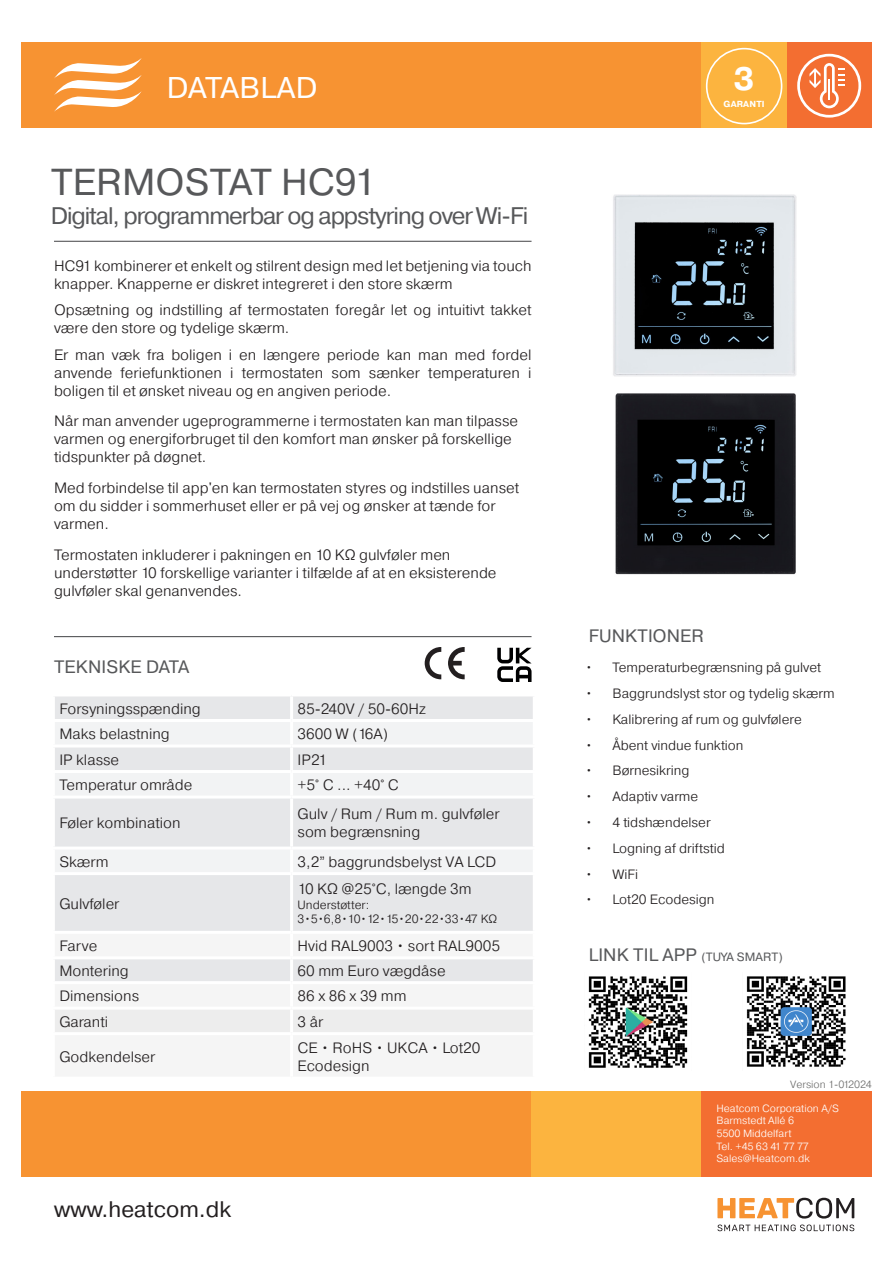
<style>
.page{position:relative;width:893px;height:1263px;background:#fff}
.page>*{position:absolute;margin:0;border:0;box-sizing:border-box;transform-origin:0 0}
.t1{font:37.5px "Pragmatica";letter-spacing:.01em;color:#57585a}
.t2{font:700 32.4px "Pragmatica";color:#fff}
.t3{font:30px "Pragmatica";letter-spacing:.01em;color:#fff}
.t4{font:24px "Pragmatica";letter-spacing:-.045em;color:#57585a}
.t5{font:22.5px "Pragmatica";color:#231f20}
.t6{font:18px "Pragmatica";letter-spacing:.01em;color:#57585a}
.t7{font:300 15px/18px "Pragmatica";color:#231f20}
.t8{font:300 13.5px "Pragmatica";color:#231f20}
.t9{font:300 12px/14.4px "Pragmatica";color:#231f20}
.t10{font:12px "Pragmatica";letter-spacing:.01em;color:#57585a}
.t11{font:300 10.5px/12.6px "Pragmatica";color:#fff}
.t12{font:300 10.5px "Pragmatica";color:#70706f}
.t13{font:700 8.85px "Pragmatica";letter-spacing:.02em;color:#fff}
.s1{font-size:18px}
</style>
<div class="page">
<div style="left:21px;top:43px;width:851px;height:85px;background:#f79332"></div>
<div style="left:787px;top:43px;width:85px;height:85px;background:#f36e31"></div>
<div style="left:702px;top:43px;width:85px;height:85px;background:#fcb43f"></div>
<svg style="left:706px;top:48px;width:76px;height:76px"></svg>
<svg style="left:797px;top:54px;width:64px;height:64px"></svg>
<hr style="left:828px;top:80px;width:2px;height:20px;background:#fff">
<svg style="left:54px;top:58px;width:88px;height:54px"></svg>
<div style="left:21px;top:1091px;width:851px;height:85px;background:#f79332"></div>
<div style="left:531px;top:1091px;width:171px;height:85px;background:#fcb43f"></div>
<div style="left:702px;top:1091px;width:170px;height:85px;background:#f36e31"></div>
<svg style="left:717px;top:1198px;width:137px;height:20px"></svg>
<svg style="left:717px;top:1224px;width:137px;height:7px"></svg>
<hr style="left:54px;top:241px;width:477px;height:1px;background:#57585a">
<hr style="left:54px;top:636px;width:477px;height:1px;background:#57585a">
<svg style="left:425px;top:647px;width:40px;height:32px"></svg>
<div style="left:55px;top:696px;width:478px;height:23px;background:#e6e7e9"></div>
<div style="left:55px;top:722px;width:478px;height:150px;background:#f2f3f4"></div>
<svg style="left:55px;top:747px;width:478px;height:99px;fill:#e6e7e9"></svg>
<svg style="left:55px;top:875px;width:478px;height:157px"></svg>
<hr style="left:290px;top:696px;width:3px;height:23px;background:#fff">
<hr style="left:290px;top:722px;width:3px;height:22px;background:#fff">
<hr style="left:52px;top:744px;width:240px;height:3px;background:#fff">
<hr style="left:292px;top:744px;width:244px;height:3px;background:#fff">
<hr style="left:290px;top:747px;width:3px;height:23px;background:#fff">
<hr style="left:52px;top:770px;width:240px;height:3px;background:#fff">
<hr style="left:292px;top:770px;width:244px;height:3px;background:#fff">
<hr style="left:290px;top:773px;width:3px;height:22px;background:#fff">
<hr style="left:52px;top:795px;width:240px;height:3px;background:#fff">
<hr style="left:292px;top:795px;width:244px;height:3px;background:#fff">
<hr style="left:290px;top:798px;width:3px;height:48px;background:#fff">
<hr style="left:52px;top:846px;width:240px;height:3px;background:#fff">
<hr style="left:292px;top:846px;width:244px;height:3px;background:#fff">
<hr style="left:290px;top:849px;width:3px;height:23px;background:#fff">
<hr style="left:290px;top:875px;width:3px;height:56px;background:#fff">
<hr style="left:52px;top:931px;width:240px;height:3px;background:#fff">
<hr style="left:292px;top:931px;width:244px;height:3px;background:#fff">
<hr style="left:290px;top:934px;width:3px;height:22px;background:#fff">
<hr style="left:52px;top:956px;width:240px;height:3px;background:#fff">
<hr style="left:292px;top:956px;width:244px;height:3px;background:#fff">
<hr style="left:290px;top:959px;width:3px;height:22px;background:#fff">
<hr style="left:290px;top:1010px;width:3px;height:22px;background:#fff">
<hr style="left:52px;top:981px;width:240px;height:3px;background:#fff">
<hr style="left:292px;top:981px;width:244px;height:3px;background:#fff">
<hr style="left:290px;top:984px;width:3px;height:23px;background:#fff">
<hr style="left:52px;top:1007px;width:240px;height:3px;background:#fff">
<hr style="left:292px;top:1007px;width:244px;height:3px;background:#fff">
<img style="left:588px;top:976px;width:100px;height:92px">
<img style="left:615px;top:393px;width:181px;height:182px">
<img style="left:613px;top:194px;width:184px;height:182px">
<svg style="left:497px;top:648px;width:35px;height:34px"></svg>
<img style="left:746px;top:976px;width:100px;height:91px">
<h3 class="t3" style="left:167px;top:69px;width:152px">DATABLAD</h3>
<h2 class="t2" style="left:734px;top:58px;width:23px">3</h2>
<p class="t13" style="left:723px;top:98px;width:43px">GARANTI</p>
<p class="t1" style="left:51px;top:159px;width:326px">TERMOSTAT HC91</p>
<p class="t4" style="left:51px;top:201px;width:479px">Digital, programmerbar og appstyring over Wi-Fi</p>
<p class="t7" style="left:54px;top:256px;width:479px">HC91 kombinerer et enkelt og stilrent design med let betjening via touch knapper. Knapperne er diskret integreret i den store skærm</p>
<p class="t7" style="left:54px;top:301px;width:479px">Opsætning og indstilling af termostaten foregår let og intuitivt takket være den store og tydelige skærm.</p>
<p class="t7" style="left:54px;top:345px;width:479px;text-align:justify">Er man væk fra boligen i en længere periode kan man med fordel anvende feriefunktionen i termostaten som sænker temperaturen i boligen til et ønsket niveau og en angiven periode.</p>
<p class="t7" style="left:54px;top:412px;width:466px">Når man anvender ugeprogrammerne i termostaten kan man tilpasse varmen og energiforbruget til den komfort man ønsker på forskellige tidspunkter på døgnet.</p>
<p class="t7" style="left:54px;top:479px;width:467px">Med forbindelse til app'en kan termostaten styres og indstilles uanset om du sidder i sommerhuset eller er på vej og ønsker at tænde for varmen.</p>
<p class="t7" style="left:54px;top:545px;width:444px">Termostaten inkluderer i pakningen en 10 KΩ gulvføler men understøtter 10 forskellige varianter i tilfælde af at en eksisterende gulvføler skal genanvendes.</p>
<p class="t6" style="left:589px;top:625px;width:117px">FUNKTIONER</p>
<p class="t6" style="left:54px;top:656px;width:137px">TEKNISKE DATA</p>
<p class="t8" style="left:585px;top:659px;width:237px">• Temperaturbegrænsning på gulvet</p>
<p class="t8" style="left:585px;top:685px;width:251px">• Baggrundslyst stor og tydelig skærm</p>
<p class="t8" style="left:585px;top:710px;width:218px">• Kalibrering af rum og gulvfølere</p>
<p class="t8" style="left:585px;top:736px;width:160px">• Åbent vindue funktion</p>
<p class="t8" style="left:585px;top:762px;width:105px">• Børnesikring</p>
<p class="t8" style="left:585px;top:788px;width:114px">• Adaptiv varme</p>
<p class="t8" style="left:585px;top:814px;width:127px">• 4 tidshændelser</p>
<p class="t8" style="left:585px;top:839px;width:141px">• Logning af driftstid</p>
<p class="t8" style="left:585px;top:865px;width:54px">• WiFi</p>
<p class="t8" style="left:585px;top:891px;width:131px">• Lot20 Ecodesign</p>
<p class="t7" style="left:59px;top:699px;width:143px">Forsyningsspænding</p>
<p class="t7" style="left:298px;top:699px;width:130px">85-240V / 50-60Hz</p>
<p class="t7" style="left:59px;top:725px;width:112px">Maks belastning</p>
<p class="t7" style="left:298px;top:725px;width:92px">3600 W (16A)</p>
<p class="t7" style="left:59px;top:750px;width:61px">IP klasse</p>
<p class="t7" style="left:298px;top:750px;width:31px">IP21</p>
<p class="t7" style="left:59px;top:776px;width:135px">Temperatur område</p>
<p class="t7" style="left:298px;top:776px;width:103px">+5° C ... +40° C</p>
<p class="t7" style="left:59px;top:814px;width:123px">Føler kombination</p>
<p class="t7" style="left:298px;top:805px;width:203px">Gulv / Rum / Rum m. gulvføler som begrænsning</p>
<p class="t7" style="left:59px;top:852px;width:51px">Skærm</p>
<p class="t7" style="left:298px;top:852px;width:200px">3,2” baggrundsbelyst VA LCD</p>
<p class="t7" style="left:59px;top:894px;width:62px">Gulvføler</p>
<p class="t7" style="left:298px;top:880px;width:176px">10 KΩ @25°C, længde 3m</p>
<p class="t9" style="left:298px;top:897px;width:201px">Understøtter:<br>3•5•6,8•10•12•15•20•22•33•47 KΩ</p>
<p class="t7" style="left:59px;top:936px;width:39px">Farve</p>
<p class="t7" style="left:298px;top:936px;width:204px">Hvid RAL9003 • sort RAL9005</p>
<p class="t7" style="left:59px;top:962px;width:71px">Montering</p>
<p class="t7" style="left:298px;top:962px;width:150px">60 mm Euro vægdåse</p>
<p class="t7" style="left:59px;top:987px;width:81px">Dimensions</p>
<p class="t7" style="left:298px;top:987px;width:110px">86 x 86 x 39 mm</p>
<p class="t7" style="left:59px;top:1012px;width:50px">Garanti</p>
<p class="t7" style="left:298px;top:1012px;width:27px">3 år</p>
<p class="t7" style="left:59px;top:1047px;width:98px">Godkendelser</p>
<p class="t7" style="left:298px;top:1038px;width:184px">CE • RoHS • UKCA • Lot20<br>Ecodesign</p>
<h3 class="t5" style="left:54px;top:1195px;width:178px">www.heatcom.dk</h3>
<p class="t10" style="left:589px;top:949px;width:196px"><span class="s1">LINK TIL APP</span> (TUYA SMART)</p>
<p class="t12" style="left:790px;top:1078px;width:83px">Version 1-012024</p>
<p class="t11" style="left:716px;top:1101px;width:124px">Heatcom Corporation A/S<br>Barmstedt Allé 6<br>5500 Middelfart<br>Tel. +45 63 41 77 77<br>Sales@Heatcom.dk</p>
</div>
